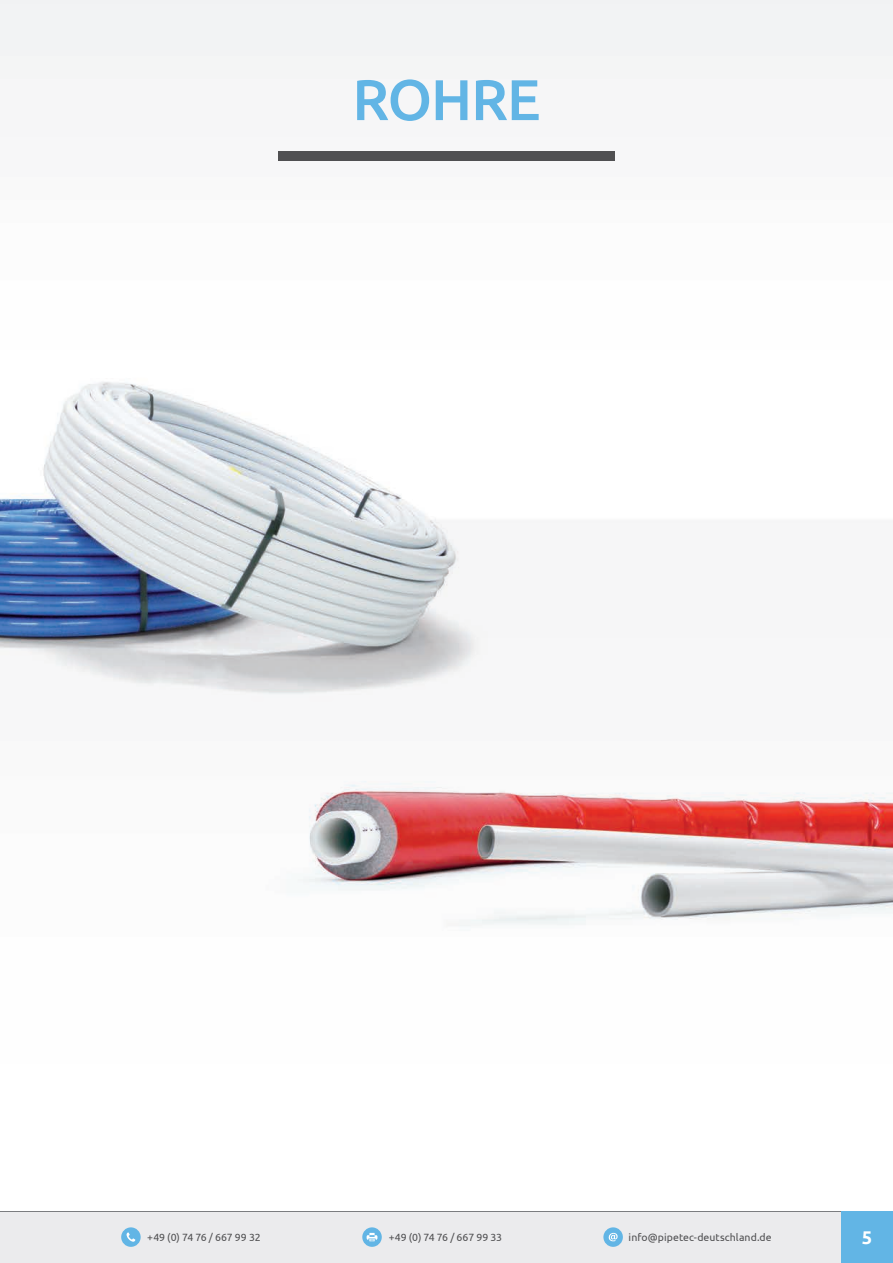
<style>
.page{position:relative;width:893px;height:1263px;background:#fff}
.page>*{position:absolute;margin:0;border:0;box-sizing:border-box;transform-origin:0 0}
.t1{font:500 57.3px "Ubuntu";letter-spacing:-.02em;color:#62b5e5}
.t2{font:700 18.3px "Ubuntu";color:#fff}
.t3{font:10.5px "Ubuntu";letter-spacing:.005em;color:#505052}
</style>
<div class="page">
<div style="left:0;top:1211px;width:893px;height:52px;background:#ebebed"></div>
<hr style="left:0;top:1211px;width:893px;height:1px;background:#7b7d80">
<div style="left:121px;top:1227px;width:20px;height:20px;background:#62b5e5;border-radius:50%"></div>
<svg style="left:127px;top:1232px;width:8px;height:10px"></svg>
<svg style="left:362px;top:1227px;width:20px;height:20px"></svg>
<svg style="left:367px;top:1233px;width:10px;height:8px"></svg>
<div style="left:603px;top:1227px;width:20px;height:20px;background:#62b5e5;border-radius:50%"></div>
<svg style="left:608px;top:1233px;width:10px;height:8px"></svg>
<div style="left:841px;top:1211px;width:52px;height:52px;background:#62b5e5"></div>
<img style="left:0;top:0;width:893px;height:926px">
<div style="left:278px;top:151px;width:337px;height:10px;background:#505052"></div>
<h1 class="t1" style="left:352px;top:63px;width:190px">ROHRE</h1>
<p class="t3" style="left:147px;top:1231px;width:115px">+49 (0) 74 76 / 667 99 32</p>
<p class="t3" style="left:389px;top:1231px;width:115px">+49 (0) 74 76 / 667 99 33</p>
<p class="t3" style="left:629px;top:1231px;width:145px">info@pipetec-deutschland.de</p>
<h2 class="t2" style="left:862px;top:1226px;width:12px">5</h2>
</div>
